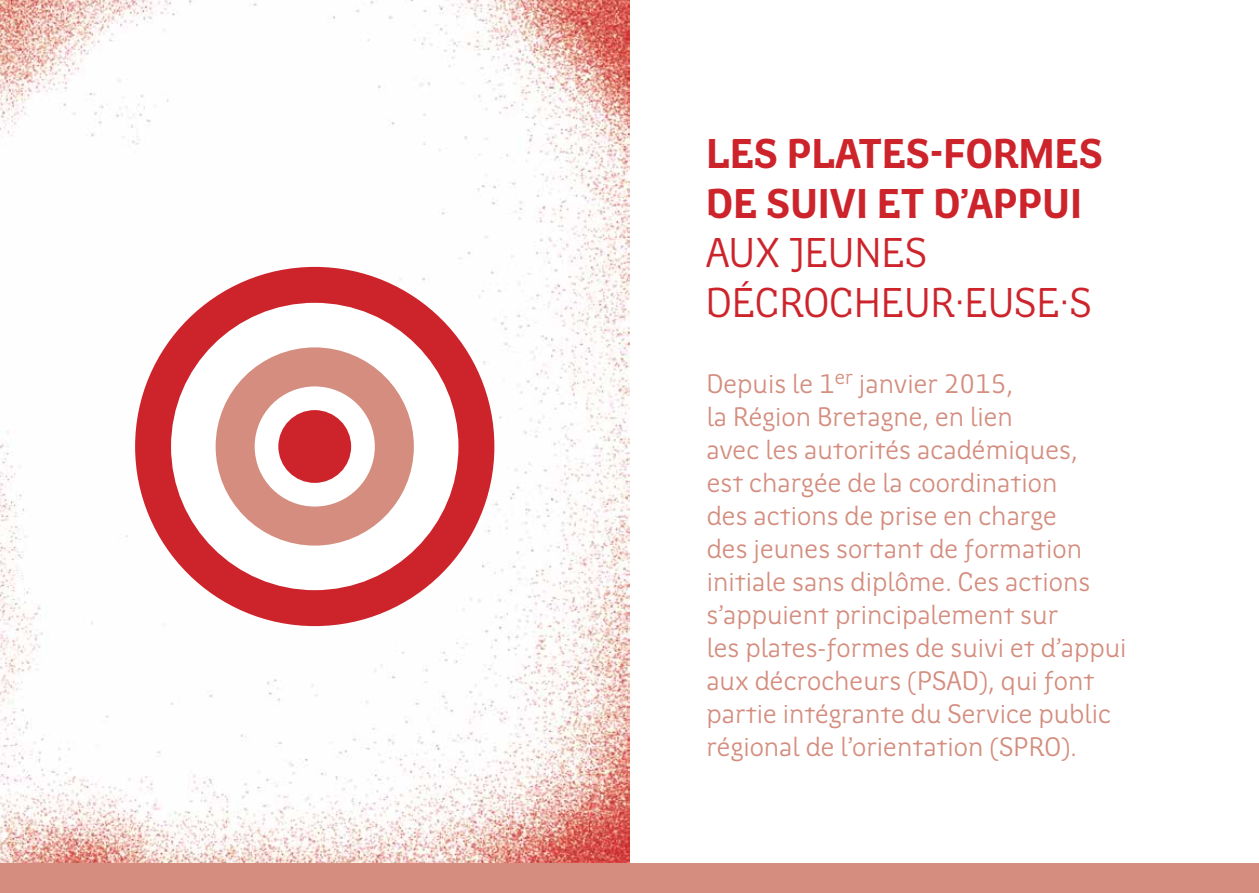
<style>
.page{position:relative;width:1259px;height:893px;background:#fff}
.page>*{position:absolute;margin:0;border:0;box-sizing:border-box;transform-origin:0 0}
.t1{font:700 42px/49.5px "Region Bretagne";letter-spacing:-.005em;color:#cd242c}
.t2{font:42px/49.5px "Region Bretagne";letter-spacing:-.005em;color:#cd242c}
.t3{font:27px/33px "Region Bretagne";color:#d48d7e}
</style>
<div class="page">
<img style="left:0;top:0;width:629px;height:863px">
<div style="left:135px;top:267px;width:359px;height:359px;background:#cd242c;border-radius:50%"></div>
<div style="left:171px;top:303px;width:287px;height:287px;background:#fff;border-radius:50%"></div>
<div style="left:216px;top:347px;width:198px;height:199px;background:#d48d7e;border-radius:50%"></div>
<div style="left:255px;top:386px;width:120px;height:121px;background:#fff;border-radius:50%"></div>
<div style="left:278px;top:410px;width:73px;height:73px;background:#cd242c;border-radius:50%"></div>
<div style="left:0;top:863px;width:1259px;height:30px;background:#d48d7e"></div>
<h1 class="t1" style="left:706px;top:130px;width:398px">LES PLATES-FORMES<br>DE SUIVI ET D’APPUI</h1>
<h1 class="t2" style="left:705px;top:229px;width:388px">AUX JEUNES<br>DÉCROCHEUR·EUSE·S</h1>
<p class="t3" style="left:706px;top:368px;width:422px">Depuis le 1<sup>er</sup> janvier 2015,<br>la Région Bretagne, en lien<br>avec les autorités académiques,<br>est chargée de la coordination<br>des actions de prise en charge<br>des jeunes sortant de formation initiale sans diplôme. Ces actions s’appuient principalement sur<br>les plates-formes de suivi et d’appui aux décrocheurs (PSAD), qui font partie intégrante du Service public régional de l’orientation (SPRO).</p>
</div>
